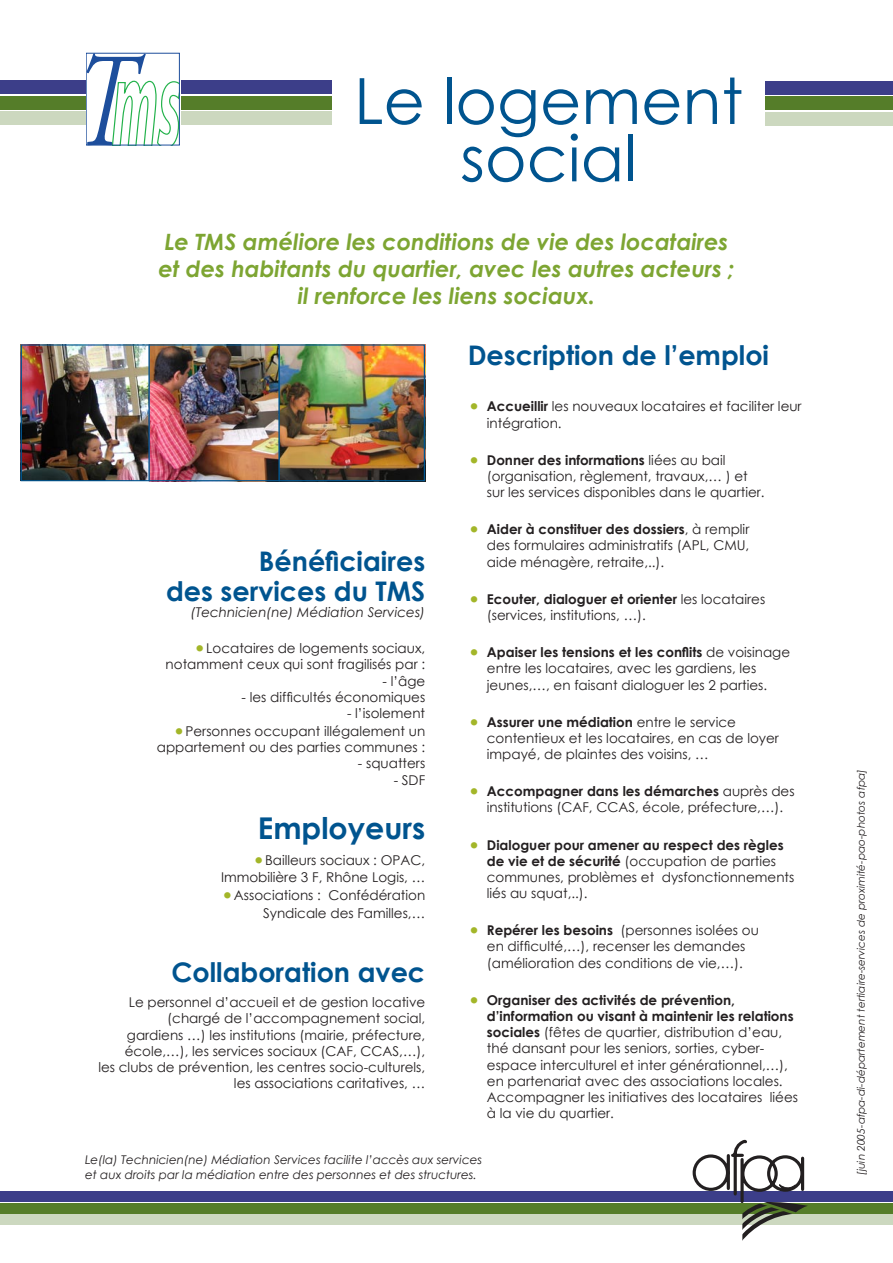
<style>
.page{position:relative;width:893px;height:1263px;background:#fff}
.page>*{position:absolute;margin:0;border:0;box-sizing:border-box;transform-origin:0 0}
.t1{font:63.75px/57.3px "Century Gothic";color:#00548f;text-align:center}
.t2{font:700 30px "Century Gothic";color:#00548f}
.t3{font:700 27px/30px "Century Gothic";color:#00548f;text-align:right}
.t4{font:italic 700 22.5px/27px "Century Gothic";color:#7da532;text-align:center}
.t5{font:13.5px/16.2px "Century Gothic";color:#231f20}
.t6{font:italic 13.5px "Century Gothic";color:#231f20}
.t7{font:italic 12px/15px "Century Gothic";color:#231f20}
.t8{font:italic 10.5px "Century Gothic";color:#231f20}
.s1{font-size:21px;color:#a3b629}
.s2{font-weight:700}
</style>
<div class="page">
<div style="left:0;top:81px;width:332px;height:13px;background:#3c3e89"></div>
<div style="left:0;top:96px;width:332px;height:13px;background:#557d29"></div>
<div style="left:0;top:111px;width:332px;height:13px;background:#ccd8bf"></div>
<div style="left:0;top:1191px;width:893px;height:10px;background:#3c3e89"></div>
<div style="left:0;top:1203px;width:893px;height:10px;background:#557d29"></div>
<div style="left:0;top:1215px;width:893px;height:10px;background:#ccd8bf"></div>
<svg style="left:693px;top:1140px;width:115px;height:101px"></svg>
<div style="left:765px;top:81px;width:128px;height:14px;background:#3c3e89"></div>
<div style="left:765px;top:97px;width:128px;height:13px;background:#557d29"></div>
<div style="left:765px;top:112px;width:128px;height:13px;background:#ccd8bf"></div>
<svg style="left:86px;top:52px;width:94px;height:94px"></svg>
<svg style="left:88px;top:55px;width:89px;height:88px"></svg>
<img style="left:23px;top:346px;width:255px;height:133px">
<img style="left:280px;top:346px;width:143px;height:133px">
<div style="left:21px;top:344px;width:404px;height:137px;border:1px solid #00548f"></div>
<hr style="left:278px;top:344px;width:2px;height:137px;background:#00548f">
<hr style="left:149px;top:344px;width:1px;height:137px;background:#00548f">
<h1 class="t1" style="left:354px;top:71px;width:390px">Le logement social</h1>
<h3 class="t4" style="left:158px;top:227px;width:577px">Le TMS améliore les conditions de vie des locataires et des habitants du quartier, avec les autres acteurs ; il renforce les liens sociaux.</h3>
<h3 class="t3" style="left:468px;top:339px;width:303px">Description de l’emploi</h3>
<p class="t5" style="left:487px;top:398px;width:316px;text-indent:-19px"><span class="s1">•</span> <span class="s2">Accueillir</span> les nouveaux locataires et faciliter leur intégration.</p>
<p class="t5" style="left:487px;top:451px;width:279px;text-indent:-19px"><span class="s1">•</span> <span class="s2">Donner des informations</span> liées au bail (organisation, règlement, travaux,… ) et sur les services disponibles dans le quartier.</p>
<p class="t5" style="left:487px;top:521px;width:264px;text-align:justify;text-indent:-19px"><span class="s1">•</span> <span class="s2">Aider à constituer des dossiers</span>, à remplir des formulaires administratifs (APL, CMU, aide ménagère, retraite,..).</p>
<p class="t5" style="left:487px;top:591px;width:280px;text-indent:-19px"><span class="s1">•</span> <span class="s2">Ecouter, dialoguer et orienter</span> les locataires (services, institutions, …).</p>
<p class="t5" style="left:487px;top:644px;width:305px;text-indent:-19px"><span class="s1">•</span> <span class="s2">Apaiser les tensions et les conflits</span> de voisinage entre les locataires, avec les gardiens, les jeunes,…, en faisant dialoguer les 2 parties.</p>
<p class="t5" style="left:487px;top:713px;width:294px;text-indent:-19px"><span class="s1">•</span> <span class="s2">Assurer une médiation</span> entre le service contentieux et les locataires, en cas de loyer impayé, de plaintes des voisins, …</p>
<p class="t5" style="left:468px;top:783px;width:328px;text-align:center"><span class="s1">•</span> <span class="s2">Accompagner dans les démarches</span> auprès des institutions (CAF, CCAS, école, préfecture,…).</p>
<p class="t5" style="left:487px;top:836px;width:309px;text-indent:-19px"><span class="s1">•</span> <span class="s2">Dialoguer pour amener au respect des règles de vie et de sécurité</span> (occupation de parties communes, problèmes et dysfonctionnements liés au squat,..).</p>
<p class="t5" style="left:468px;top:922px;width:293px;text-align:center"><span class="s1">•</span> <span class="s2">Repérer les besoins</span> (personnes isolées ou en difficulté,…), recenser les demandes (amélioration des conditions de vie,…).</p>
<p class="t5" style="left:487px;top:992px;width:313px;text-indent:-19px"><span class="s1">•</span> <span class="s2">Organiser des activités de prévention, d’information ou visant à maintenir les relations sociales</span> (fêtes de quartier, distribution d’eau, thé dansant pour les seniors, sorties, cyber&shy;espace interculturel et inter générationnel,…), en partenariat avec des associations locales.<br>Accompagner les initiatives des locataires liées à la vie du quartier.</p>
<p class="t7" style="left:85px;top:1152px;width:399px">Le(la) Technicien(ne) Médiation Services facilite l’accès aux services et aux droits par la médiation entre des personnes et des structures.</p>
<h3 class="t3" style="left:166px;top:545px;width:261px">Bénéficiaires<br>des services du TMS</h3>
<p class="t6" style="left:191px;top:603px;width:236px">(Technicien(ne) Médiation Services)</p>
<p class="t5" style="left:166px;top:640px;width:261px;text-align:right"><span class="s1">•</span>Locataires de logements sociaux, notamment ceux qui sont fragilisés par :</p>
<p class="t5" style="left:382px;top:672px;width:44px">- l’âge</p>
<p class="t5" style="left:242px;top:688px;width:185px">- les difficultés économiques</p>
<p class="t5" style="left:347px;top:705px;width:80px">- l’isolement</p>
<p class="t5" style="left:157px;top:723px;width:270px;text-align:right"><span class="s1">•</span>Personnes occupant illégalement un appartement ou des parties communes :</p>
<p class="t5" style="left:358px;top:755px;width:69px">- squatters</p>
<p class="t5" style="left:394px;top:772px;width:33px">- SDF</p>
<h2 class="t2" style="left:258px;top:805px;width:169px">Employeurs</h2>
<p class="t5" style="left:221px;top:852px;width:206px;text-align:right"><span class="s1">•</span>Bailleurs sociaux : OPAC,<br>Immobilière 3 F, Rhône Logis, …</p>
<p class="t5" style="left:221px;top:885px;width:205px;line-height:18px;text-align:right"><span class="s1">•</span>Associations : Confédération<br>Syndicale des Familles,…</p>
<h3 class="t3" style="left:171px;top:956px;width:255px">Collaboration avec</h3>
<p class="t5" style="left:98px;top:994px;width:328px;text-align:right">Le personnel d’accueil et de gestion locative (chargé de l’accompagnement social,<br>gardiens …) les institutions (mairie, préfecture, école,…), les services sociaux (CAF, CCAS,…),<br>les clubs de prévention, les centres socio-culturels, les associations caritatives, …</p>
<p class="t8" style="left:853px;top:1175px;width:408px;rotate:-90deg">[juin 2005-afpa-di-département tertiaire-services de proximité-pao-photos afpa]</p>
</div>
